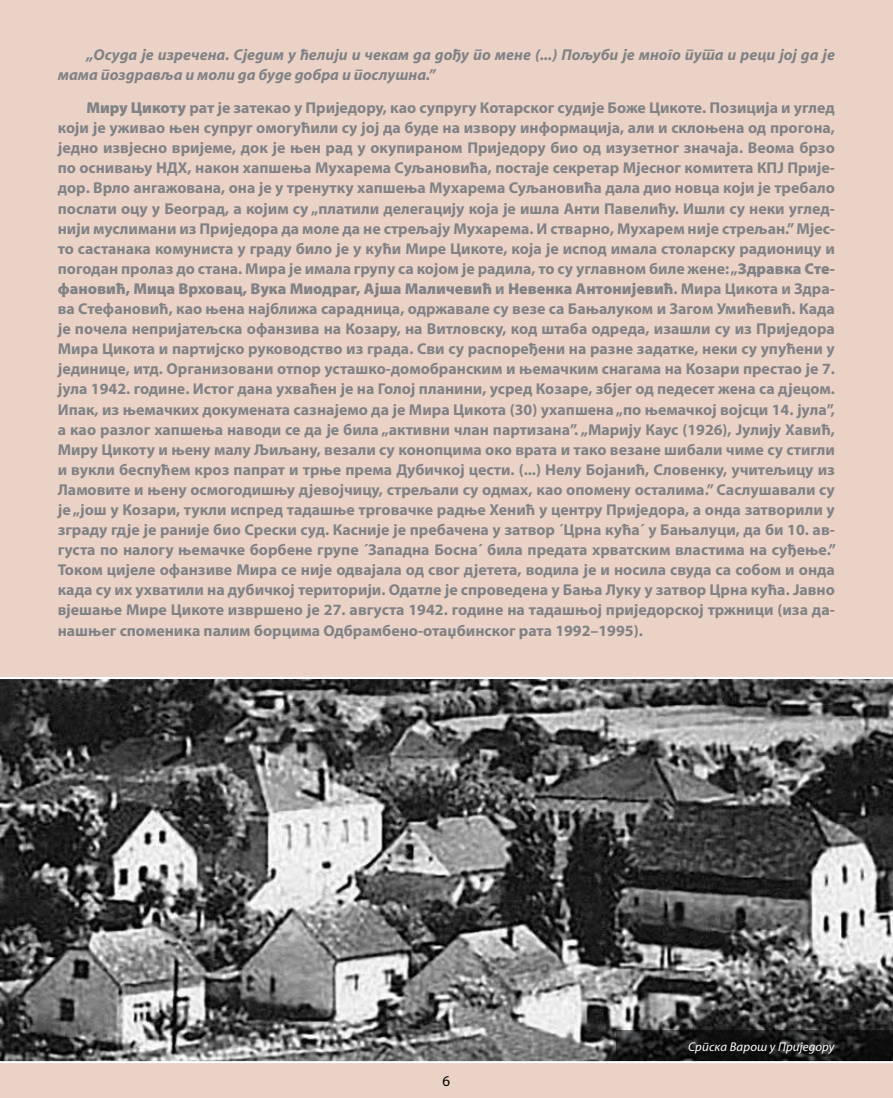
<style>
.page{position:relative;width:893px;height:1098px;background:#fff}
.page>*{position:absolute;margin:0;border:0;box-sizing:border-box;transform-origin:0 0}
.t1{font:700 15.75px/20.1px "Myriad Pro";color:#808285;text-align:justify}
.t2{font:italic 700 15.75px/20.1px "Myriad Pro";color:#808285}
.t3{font:15px "Myriad Pro";color:#000}
.t4{font:italic 12.75px "Myriad Pro";letter-spacing:.01em;color:#fff}
.s1{font-weight:900}
</style>
<div class="page">
<div style="left:0;top:0;width:893px;height:1097px;background:#ebd2c6"></div>
<svg style="left:0;top:677px;width:893px;height:385px;background:#696969"></svg>
<svg style="left:616px;top:1030px;width:277px;height:30px;background:#171718"></svg>
<p class="t2" style="left:58px;top:44px;width:779px;text-indent:29px">„Осуда је изречена. Сједим у ћелији и чекам да дођу по мене (...) Пољуби је много пута и реци јој да је мама поздравља и моли да буде добра и послушна.”</p>
<p class="t1" style="left:58px;top:97px;width:780px;text-indent:29px"><span class="s1">Миру Цикоту</span> рат је затекао у Приједору, као супругу Котарског судије Боже Цикоте. Позиција и углед који је уживао њен супруг омогућили су јој да буде на извору информација, али и склоњена од прогона, једно извјесно вријеме, док је њен рад у окупираном Приједору био од изузетног значаја. Веома брзо по оснивању НДХ, након хапшења Мухарема Суљановића, постаје секретар Мјесног комитета КПЈ Прије&shy;дор. Врло ангажована, она је у тренутку хапшења Мухарема Суљановића дала дио новца који је требало послати оцу у Београд, а којим су „платили делегацију која је ишла Анти Павелићу. Ишли су неки углед&shy;нији муслимани из Приједора да моле да не стрељају Мухарема. И стварно, Мухарем није стрељан.” Мјес&shy;то састанака комуниста у граду било је у кући Мире Цикоте, која је испод имала столарску радионицу и погодан пролаз до стана. Мира је имала групу са којом је радила, то су углавном биле жене: „<span class="s1">Здравка Сте&shy;фановић, Мица Врховац, Вука Миодраг, Ајша Маличевић</span> и <span class="s1">Невенка Антонијевић</span>. Мира Цикота и Здра&shy;ва Стефановић, као њена најближа сарадница, одржавале су везе са Бањалуком и Загом Умићевић. Када је почела непријатељска офанзива на Козару, на Витловску, код штаба одреда, изашли су из Приједора Мира Цикота и партијско руководство из града. Сви су распоређени на разне задатке, неки су упућени у јединице, итд. Организовани отпор усташко-домобранским и њемачким снагама на Козари престао је 7. јула 1942. године. Истог дана ухваћен је на Голој планини, усред Козаре, збјег од педесет жена са дјецом.<br>Ипак, из њемачких докумената сазнајемо да је Мира Цикота (30) ухапшена „по њемачкој војсци 14. јула”, а као разлог хапшења наводи се да је била „активни члан партизана”. „Марију Каус (1926), Јулију Хавић, Миру Цикоту и њену малу Љиљану, везали су конопцима око врата и тако везане шибали чиме су стигли и вукли беспућем кроз папрат и трње према Дубичкој цести. (...) Нелу Бојанић, Словенку, учитељицу из Ламовите и њену осмогодишњу дјевојчицу, стрељали су одмах, као опомену осталима.” Саслушавали су је „још у Козари, тукли испред тадашње трговачке радње Хенић у центру Приједора, а онда затворили у зграду гдје је раније био Срески суд. Касније је пребачена у затвор ´Црна кућа´ у Бањалуци, да би 10. ав&shy;густа по налогу њемачке борбене групе ´Западна Босна´ била предата хрватским властима на суђење.” Током цијеле офанзиве Мира се није одвајала од свог дјетета, водила је и носила свуда са собом и онда када су их ухватили на дубичкој територији. Одатле је спроведена у Бања Луку у затвор Црна кућа. Јавно вјешање Мире Цикоте извршено је 27. августа 1942. године на тадашњој приједорској тржници (иза да&shy;нашњег споменика палим борцима Одбрамбено-отаџбинског рата 1992–1995).</p>
<p class="t3" style="left:443px;top:1070px;width:9px">6</p>
<p class="t4" style="left:688px;top:1038px;width:148px">Српска Варош у Приједору</p>
</div>
